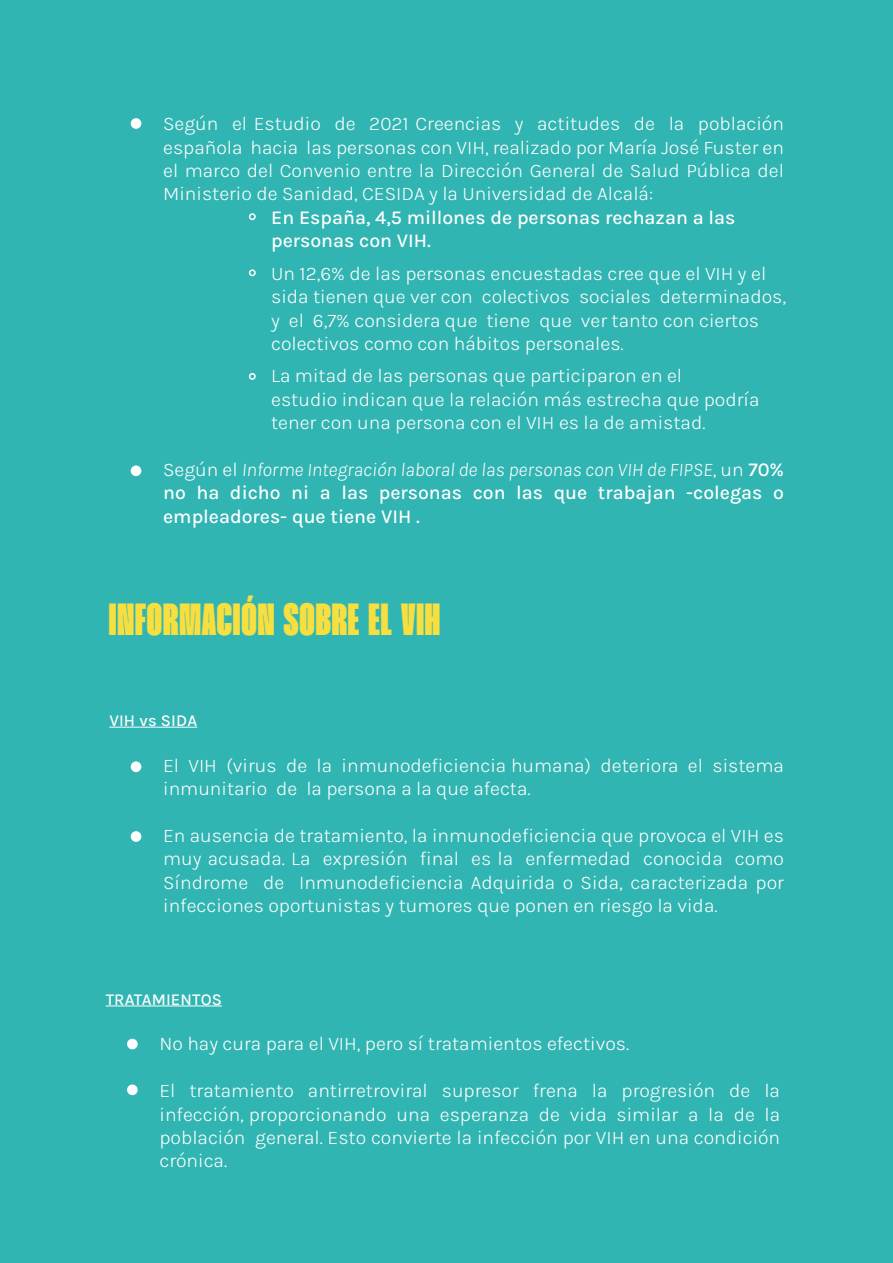
<style>
.page{position:relative;width:893px;height:1263px;background:#31b5b2}
.page>*{position:absolute;margin:0;border:0;box-sizing:border-box;transform-origin:0 0}
.t1{font:900 45px "Mango Grotesque";letter-spacing:.02em;color:#f7df40}
.t2{font:300 19.5px/23.4px "Karla";color:#fff;text-align:justify}
.t3{font:500 19.5px/23.4px "Karla";color:#fff}
.t4{font:500 16.5px "Karla";letter-spacing:.005em;color:#fff}
.s1{font-weight:300}
.s2{font-weight:300;font-style:italic}
</style>
<div class="page">
<div style="left:127px;top:1039px;width:11px;height:10px;background:#fff;border-radius:50%"></div>
<div style="left:127px;top:1084px;width:11px;height:11px;background:#fff;border-radius:50%"></div>
<hr style="left:106px;top:1006px;width:116px;height:1px;background:#fff">
<div style="left:131px;top:761px;width:10px;height:11px;background:#fff;border-radius:50%"></div>
<div style="left:131px;top:831px;width:10px;height:11px;background:#fff;border-radius:50%"></div>
<div style="left:131px;top:118px;width:10px;height:11px;background:#fff;border-radius:50%"></div>
<div style="left:131px;top:465px;width:10px;height:11px;background:#fff;border-radius:50%"></div>
<div style="left:249px;top:213px;width:7px;height:7px;border:2px solid #fff;border-radius:50%"></div>
<div style="left:249px;top:269px;width:7px;height:7px;border:2px solid #fff;border-radius:50%"></div>
<div style="left:249px;top:373px;width:7px;height:7px;border:2px solid #fff;border-radius:50%"></div>
<hr style="left:109px;top:727px;width:30px;height:1px;background:#fff">
<svg style="left:139px;top:727px;width:18px;height:1px"></svg>
<hr style="left:157px;top:727px;width:40px;height:1px;background:#fff">
<p class="t2" style="left:163px;top:111px;width:622px">Según el Estudio de 2021 Creencias y actitudes de la población española hacia las personas con VIH, realizado por María José Fuster en el marco del Convenio entre la Dirección General de Salud Pública del Ministerio de Sanidad, CESIDA y la Universidad de Alcalá:</p>
<p class="t3" style="left:271px;top:205px;width:466px">En España, 4,5 millones de personas rechazan a las personas con VIH.</p>
<p class="t2" style="left:271px;top:261px;width:516px;text-align:left">Un 12,6% de las personas encuestadas cree que el VIH y el sida tienen que ver con colectivos sociales determinados, y el 6,7% considera que tiene que ver tanto con ciertos colectivos como con hábitos personales.</p>
<p class="t2" style="left:271px;top:363px;width:490px;text-align:left">La mitad de las personas que participaron en el<br>estudio indican que la relación más estrecha que podría tener con una persona con el VIH es la de amistad.</p>
<p class="t3" style="left:163px;top:457px;width:622px;text-align:justify"><span class="s1">Según el</span> <span class="s2">Informe Integración laboral de las personas con VIH de FIPSE</span><span class="s1">, un</span> 70% no ha dicho ni a las personas con las que trabajan -colegas o empleadores- que tiene VIH .</p>
<h1 class="t1" style="left:109px;top:594px;width:333px">INFORMACIÓN SOBRE EL VIH</h1>
<p class="t4" style="left:109px;top:710px;width:89px">VIH vs SIDA</p>
<p class="t2" style="left:163px;top:753px;width:622px">El VIH (virus de la inmunodeficiencia humana) deteriora el sistema inmunitario de la persona a la que afecta.</p>
<p class="t2" style="left:163px;top:823px;width:622px">En ausencia de tratamiento, la inmunodeficiencia que provoca el VIH es muy acusada. La expresión final es la enfermedad conocida como Síndrome de Inmunodeficiencia Adquirida o Sida, caracterizada por infecciones oportunistas y tumores que ponen en riesgo la vida.</p>
<p class="t4" style="left:106px;top:989px;width:118px">TRATAMIENTOS</p>
<p class="t2" style="left:159px;top:1032px;width:471px">No hay cura para el VIH, pero sí tratamientos efectivos.</p>
<p class="t2" style="left:159px;top:1078px;width:622px">El tratamiento antirretroviral supresor frena la progresión de la infección, proporcionando una esperanza de vida similar a la de la población general. Esto convierte la infección por VIH en una condición crónica.</p>
</div>
